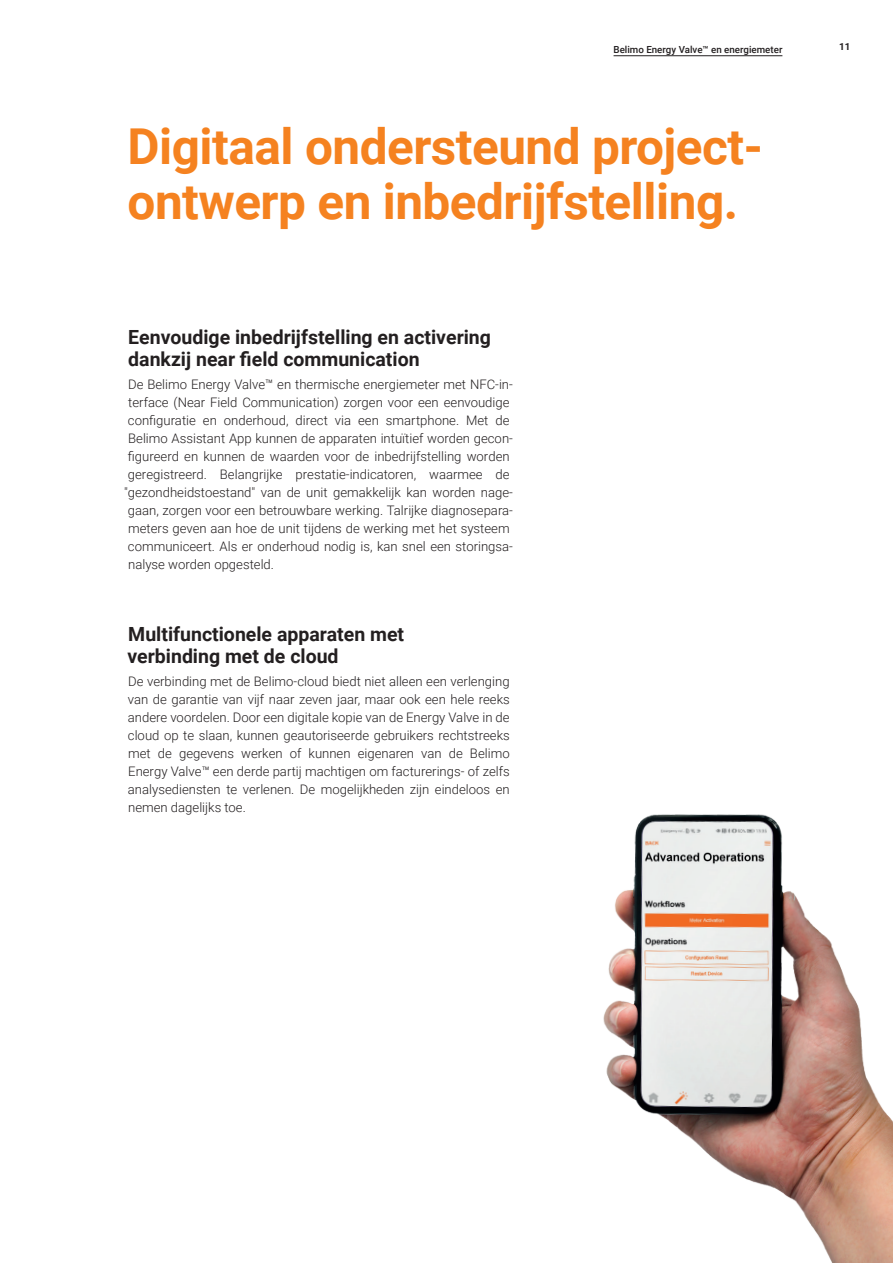
<style>
.page{position:relative;width:893px;height:1263px;background:#fff}
.page>*{position:absolute;margin:0;border:0;box-sizing:border-box;transform-origin:0 0}
.t1{font:700 49.5px/55.5px "Roboto";letter-spacing:-.01em;color:#f58220}
.t2{font:700 19.5px/22.5px "Roboto";color:#231f20}
.t3{font:300 13.2px/18px "Roboto";color:#231f20;text-align:justify}
.t4{font:500 9.75px "Roboto";color:#231f20}
.t5{font:700 9.75px "Roboto";color:#231f20}
</style>
<div class="page">
<hr style="left:614px;top:55px;width:168px;height:1px;background:#231f20">
<img style="left:603px;top:814px;width:290px;height:449px">
<p class="t4" style="left:614px;top:42px;width:170px">Belimo Energy Valve™ en energiemeter</p>
<p class="t5" style="left:839px;top:40px;width:13px">11</p>
<h1 class="t1" style="left:128px;top:116px;width:637px">Digitaal ondersteund project&shy;ontwerp en inbedrijfstelling.</h1>
<h2 class="t2" style="left:128px;top:325px;width:364px">Eenvoudige inbedrijfstelling en activering dankzij near field communication</h2>
<p class="t3" style="left:128px;top:374px;width:386px">De Belimo Energy Valve™ en thermische energiemeter met NFC-in-</p>
<p class="t3" style="left:128px;top:392px;width:383px">terface (Near Field Communication) zorgen voor een eenvoudige</p>
<p class="t3" style="left:128px;top:410px;width:383px">configuratie en onderhoud, direct via een smartphone. Met de</p>
<p class="t3" style="left:128px;top:428px;width:386px">Belimo Assistant App kunnen de apparaten intuïtief worden gecon-</p>
<p class="t3" style="left:128px;top:446px;width:383px">figureerd en kunnen de waarden voor de inbedrijfstelling worden</p>
<p class="t3" style="left:128px;top:464px;width:383px">geregistreerd. Belangrijke prestatie-indicatoren, waarmee de</p>
<p class="t3" style="left:124px;top:482px;width:390px">"gezondheidstoestand" van de unit gemakkelijk kan worden nage-</p>
<p class="t3" style="left:128px;top:500px;width:387px">gaan, zorgen voor een betrouwbare werking. Talrijke diagnosepara-</p>
<p class="t3" style="left:128px;top:518px;width:383px">meters geven aan hoe de unit tijdens de werking met het systeem</p>
<p class="t3" style="left:128px;top:536px;width:386px">communiceert. Als er onderhoud nodig is, kan snel een storingsa-</p>
<p class="t3" style="left:128px;top:554px;width:147px">nalyse worden opgesteld.</p>
<h2 class="t2" style="left:127px;top:622px;width:278px">Multifunctionele apparaten met verbinding met de cloud</h2>
<p class="t3" style="left:128px;top:671px;width:383px">De verbinding met de Belimo-cloud biedt niet alleen een verlenging van de garantie van vijf naar zeven jaar, maar ook een hele reeks andere voordelen. Door een digitale kopie van de Energy Valve in de cloud op te slaan, kunnen geautoriseerde gebruikers rechtstreeks met de gegevens werken of kunnen eigenaren van de Belimo Energy Valve™ een derde partij machtigen om facturerings- of zelfs analysediensten te verlenen. De mogelijkheden zijn eindeloos en nemen dagelijks toe.</p>
</div>
